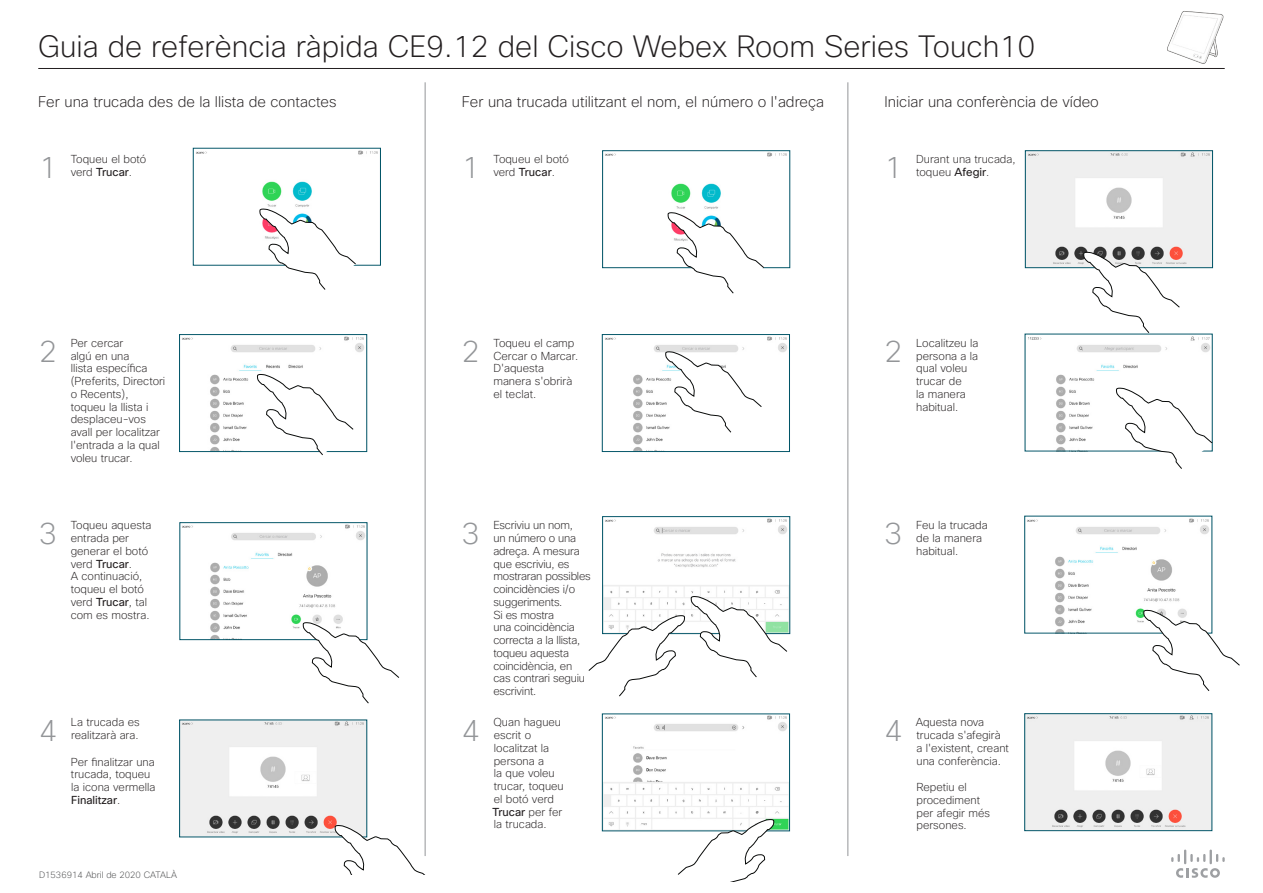
<style>
.page{position:relative;width:1263px;height:893px;background:#fff}
.page>*{position:absolute;margin:0;border:0;box-sizing:border-box;transform-origin:0 0}
.Subhead1{font:200 30px "Cisco Sans";color:#231f20}
.t1{font:200 30px "Cisco Sans";color:#939598}
.Subhead1-2{font:200 15px "Cisco Sans";color:#231f20}
.CartoonAnnotation{font:200 11.25px/12.8px "Cisco Sans";color:#231f20}
.CartoonAnnotation-2{font:200 11.25px/12.8px "Cisco Sans";letter-spacing:-.02em;color:#231f20}
.t2{font:200 9px "Cisco Sans";color:#4b4c4d}
.s1{font-weight:400}
</style>
<div class="page">
<img style="left:182px;top:722px;width:183px;height:113px">
<img style="left:196px;top:150px;width:182px;height:57px">
<svg style="left:259px;top:208px;width:97px;height:82px"></svg>
<img style="left:182px;top:525px;width:183px;height:113px">
<svg style="left:303px;top:622px;width:96px;height:81px"></svg>
<svg style="left:335px;top:825px;width:90px;height:50px"></svg>
<img style="left:182px;top:336px;width:182px;height:114px">
<div style="left:179px;top:334px;width:188px;height:118px;border:1px solid #005467"></div>
<svg style="left:257px;top:374px;width:97px;height:81px"></svg>
<img style="left:604px;top:716px;width:184px;height:113px">
<div style="left:602px;top:714px;width:188px;height:117px;border:1px solid #005467"></div>
<img style="left:605px;top:153px;width:182px;height:65px">
<div style="left:602px;top:151px;width:188px;height:117px;border:1px solid #005467"></div>
<svg style="left:668px;top:212px;width:96px;height:81px"></svg>
<img style="left:604px;top:519px;width:184px;height:113px">
<svg style="left:691px;top:596px;width:96px;height:81px"></svg>
<svg style="left:588px;top:615px;width:97px;height:81px"></svg>
<svg style="left:678px;top:819px;width:96px;height:63px"></svg>
<img style="left:605px;top:336px;width:182px;height:114px">
<div style="left:602px;top:334px;width:187px;height:118px;border:1px solid #005467"></div>
<svg style="left:665px;top:351px;width:97px;height:82px"></svg>
<img style="left:1027px;top:153px;width:183px;height:113px">
<div style="left:1025px;top:151px;width:187px;height:117px;border:1px solid #005467"></div>
<img style="left:1027px;top:716px;width:183px;height:113px">
<div style="left:1025px;top:714px;width:187px;height:117px;border:1px solid #005467"></div>
<svg style="left:1083px;top:251px;width:97px;height:82px"></svg>
<img style="left:1027px;top:518px;width:182px;height:113px">
<svg style="left:1143px;top:610px;width:97px;height:81px"></svg>
<img style="left:1028px;top:336px;width:182px;height:113px">
<svg style="left:1116px;top:387px;width:96px;height:82px"></svg>
<hr style="left:425px;top:82px;width:1px;height:774px;background:#939598">
<hr style="left:847px;top:82px;width:1px;height:774px;background:#939598">
<svg style="left:1171px;top:849px;width:54px;height:29px"></svg>
<hr style="left:38px;top:68px;width:1187px;height:1px;background:#231f20">
<img style="left:1167px;top:11px;width:57px;height:53px">
<h1 class="Subhead1" style="left:38px;top:27px;width:998px">Guia de referència ràpida CE9.12 del Cisco Webex Room Series Touch10</h1>
<h1 class="Subhead1-2" style="left:38px;top:92px;width:300px">Fer una trucada des de la llista de contactes</h1>
<h1 class="Subhead1-2" style="left:462px;top:92px;width:364px">Fer una trucada utilitzant el nom, el número o l'adreça</h1>
<h1 class="Subhead1-2" style="left:884px;top:92px;width:216px">Iniciar una conferència de vídeo</h1>
<p class="t1" style="left:39px;top:148px;width:20px">1</p>
<p class="CartoonAnnotation" style="left:71px;top:153px;width:77px">Toqueu el botó verd <span class="s1">Trucar</span>.</p>
<p class="t1" style="left:462px;top:148px;width:19px">1</p>
<p class="CartoonAnnotation" style="left:493px;top:153px;width:77px">Toqueu el botó verd <span class="s1">Trucar</span>.</p>
<p class="t1" style="left:884px;top:148px;width:19px">1</p>
<p class="CartoonAnnotation" style="left:916px;top:153px;width:101px">Durant una trucada, toqueu <span class="s1">Afegir</span>.</p>
<p class="t1" style="left:39px;top:332px;width:20px">2</p>
<p class="CartoonAnnotation" style="left:71px;top:337px;width:96px">Per cercar<br>algú en una<br>llista específica (Preferits, Directori o Recents), toqueu la llista i desplaceu-vos avall per localitzar l'entrada a la qual voleu trucar.</p>
<p class="t1" style="left:462px;top:332px;width:19px">2</p>
<p class="CartoonAnnotation" style="left:493px;top:337px;width:86px">Toqueu el camp<br>Cercar o Marcar.<br>D'aquesta manera s'obrirà el teclat.</p>
<p class="t1" style="left:884px;top:332px;width:19px">2</p>
<p class="CartoonAnnotation" style="left:916px;top:337px;width:64px">Localitzeu la persona a la qual voleu trucar de<br>la manera habitual.</p>
<p class="t1" style="left:39px;top:514px;width:20px">3</p>
<p class="CartoonAnnotation" style="left:71px;top:519px;width:82px">Toqueu aquesta entrada per generar el botó verd <span class="s1">Trucar</span>.<br>A continuació, toqueu el botó verd <span class="s1">Trucar</span>, tal com es mostra.</p>
<p class="t1" style="left:462px;top:514px;width:19px">3</p>
<p class="CartoonAnnotation-2" style="left:493px;top:519px;width:99px">Escriviu un nom,<br>un número o una adreça. A mesura que escriviu, es mostraran possibles coincidències i/o suggeriments.<br>Si es mostra<br>una coincidència correcta a la llista, toqueu aquesta coincidència, en cas contrari seguiu escrivint.</p>
<p class="t1" style="left:884px;top:514px;width:19px">3</p>
<p class="CartoonAnnotation" style="left:916px;top:519px;width:73px">Feu la trucada de la manera habitual.</p>
<p class="t1" style="left:39px;top:711px;width:20px">4</p>
<p class="CartoonAnnotation" style="left:492px;top:716px;width:73px">Quan hagueu escrit o localitzat la persona a<br>la que voleu trucar, toqueu el botó verd<br><span class="s1">Trucar</span> per fer la trucada.</p>
<p class="t1" style="left:462px;top:711px;width:19px">4</p>
<p class="CartoonAnnotation" style="left:916px;top:716px;width:95px">Aquesta nova trucada s'afegirà<br>a l'existent, creant una conferència.</p>
<p class="CartoonAnnotation" style="left:916px;top:781px;width:75px">Repetiu el procediment per afegir més persones.</p>
<p class="CartoonAnnotation" style="left:71px;top:716px;width:70px">La trucada es realitzarà ara.</p>
<p class="CartoonAnnotation" style="left:71px;top:756px;width:86px">Per finalitzar una trucada, toqueu la icona vermella<br><span class="s1">Finalitzar</span>.</p>
<p class="t1" style="left:884px;top:711px;width:19px">4</p>
<p class="t2" style="left:39px;top:869px;width:140px">D1536914 Abril de 2020 CATALÀ</p>
</div>
